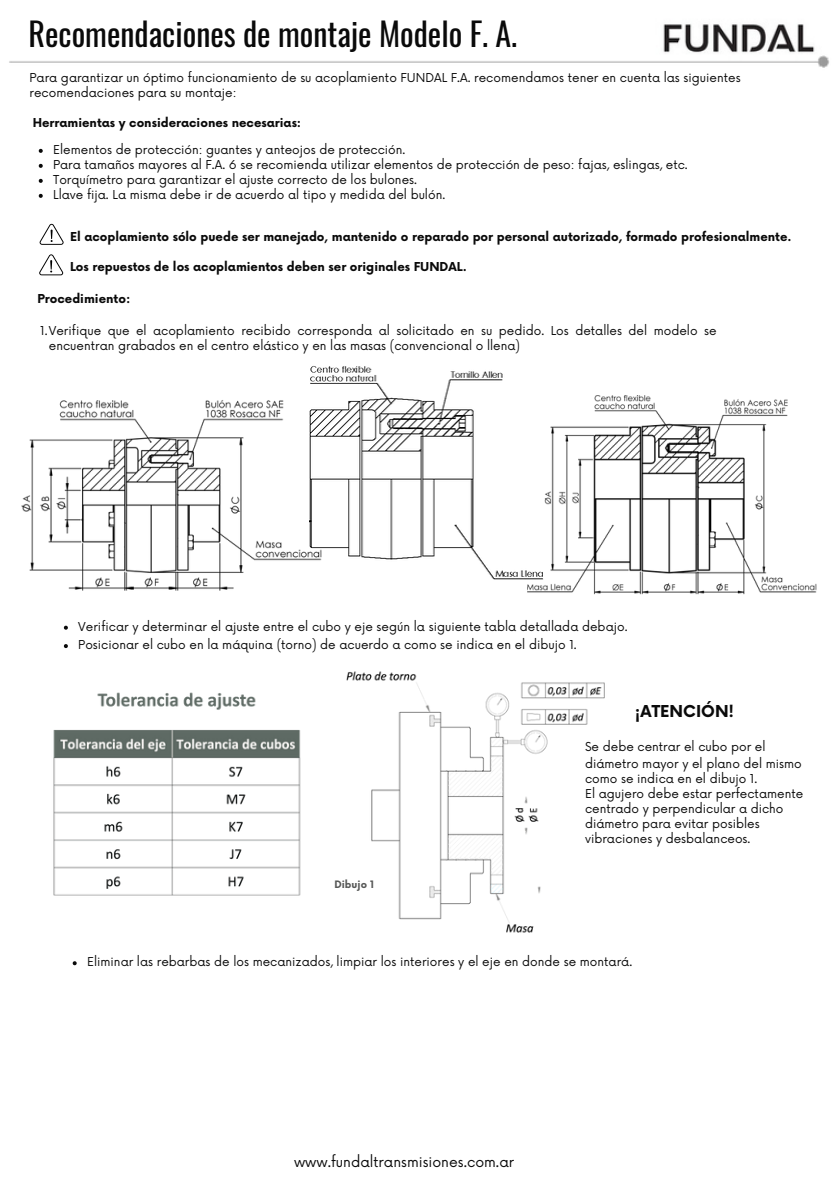
<style>
.page{position:relative;width:839px;height:1191px;background:#fff}
.page>*{position:absolute;margin:0;border:0;box-sizing:border-box;transform-origin:0 0}
.t1{font:32px "Oswald";color:#0a0a0a}
.t2{font:700 16px "Now";color:#0a0a0a}
.t3{font:14px "Now";color:#0a0a0a}
.t4{font:12px/15px "Now";color:#0a0a0a}
.t5{font:700 12px "Now";color:#0a0a0a}
.t6{font:700 10px "Now";color:#585958}
</style>
<div class="page">
<img style="left:663px;top:24px;width:141px;height:22px">
<img style="left:9px;top:46px;width:820px;height:22px">
<svg style="left:40px;top:224px;width:24px;height:21px"></svg>
<svg style="left:39px;top:254px;width:24px;height:21px"></svg>
<img style="left:53px;top:692px;width:248px;height:204px">
<img style="left:527px;top:395px;width:289px;height:200px">
<img style="left:21px;top:400px;width:288px;height:191px">
<img style="left:309px;top:366px;width:234px;height:214px">
<img style="left:346px;top:671px;width:259px;height:262px">
<svg style="left:64px;top:626px;width:4px;height:4px"></svg>
<svg style="left:64px;top:644px;width:4px;height:4px"></svg>
<svg style="left:73px;top:961px;width:4px;height:4px"></svg>
<svg style="left:39px;top:149px;width:4px;height:4px"></svg>
<svg style="left:39px;top:164px;width:4px;height:4px"></svg>
<svg style="left:39px;top:179px;width:4px;height:4px"></svg>
<svg style="left:39px;top:194px;width:4px;height:4px"></svg>
<p class="t1" style="left:28px;top:9px;width:490px">Recomendaciones de montaje Modelo F. A.</p>
<p class="t4" style="left:30px;top:71px;width:712px">Para garantizar un óptimo funcionamiento de su acoplamiento FUNDAL F.A. recomendamos tener en cuenta las siguientes recomendaciones para su montaje:</p>
<p class="t5" style="left:33px;top:116px;width:270px">Herramientas y consideraciones necesarias:</p>
<p class="t4" style="left:53px;top:143px;width:354px">Elementos de protección: guantes y anteojos de protección.</p>
<p class="t4" style="left:53px;top:158px;width:636px">Para tamaños mayores al F.A. 6 se recomienda utilizar elementos de protección de peso: fajas, eslingas, etc.</p>
<p class="t4" style="left:53px;top:173px;width:365px">Torquímetro para garantizar el ajuste correcto de los bulones.</p>
<p class="t4" style="left:53px;top:188px;width:393px">Llave fija. La misma debe ir de acuerdo al tipo y medida del bulón.</p>
<h2 class="t5" style="left:70px;top:230px;width:723px">El acoplamiento sólo puede ser manejado, mantenido o reparado por personal autorizado, formado profesionalmente.</h2>
<h5 class="t5" style="left:70px;top:260px;width:398px">Los repuestos de los acoplamientos deben ser originales FUNDAL.</h5>
<h5 class="t5" style="left:37px;top:292px;width:94px">Procedimiento:</h5>
<h4 class="t4" style="left:49px;top:324px;width:669px;text-indent:-9px">1.Verifique que el acoplamiento recibido corresponda al solicitado en su pedido. Los detalles del modelo se encuentran grabados en el centro elástico y en las masas (convencional o llena)</h4>
<p class="t4" style="left:78px;top:619px;width:551px">Verificar y determinar el ajuste entre el cubo y eje según la siguiente tabla detallada debajo.</p>
<p class="t4" style="left:78px;top:638px;width:500px">Posicionar el cubo en la máquina (torno) de acuerdo a como se indica en el dibujo 1.</p>
<p class="t2" style="left:635px;top:703px;width:101px">¡ATENCIÓN!</p>
<p class="t6" style="left:334px;top:879px;width:41px">Dibujo 1</p>
<h4 class="t4" style="left:585px;top:740px;width:182px">Se debe centrar el cubo por el</h4>
<p class="t4" style="left:585px;top:757px;width:220px">diámetro mayor y el plano del mismo como se indica en el dibujo 1.<br>El agujero debe estar perfectamente centrado y perpendicular a dicho diámetro para evitar posibles vibraciones y desbalanceos.</p>
<p class="t4" style="left:87px;top:955px;width:546px">Eliminar las rebarbas de los mecanizados, limpiar los interiores y el eje en donde se montará.</p>
<p class="t3" style="left:294px;top:1154px;width:221px">www.fundaltransmisiones.com.ar</p>
</div>
